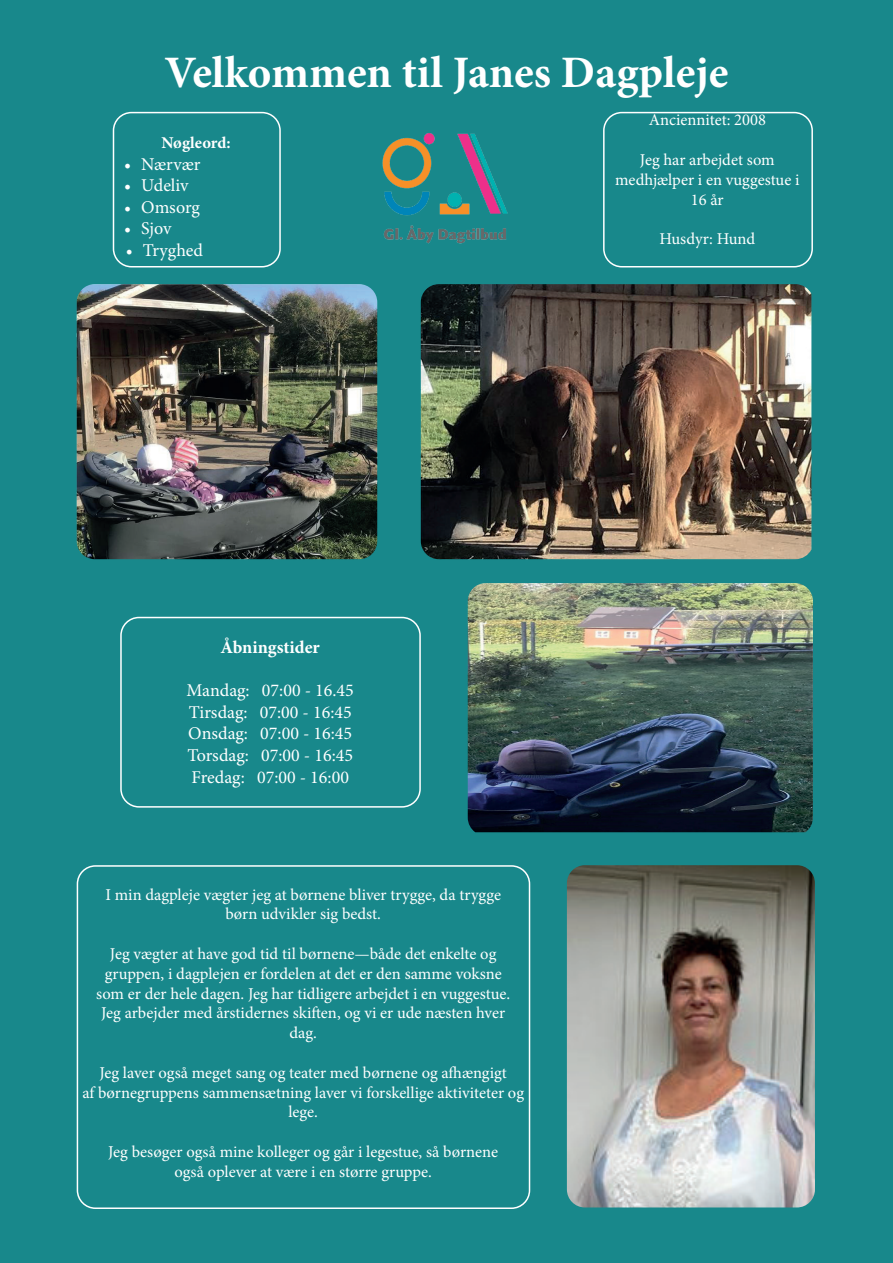
<style>
.page{position:relative;width:893px;height:1263px;background:#18888b}
.page>*{position:absolute;margin:0;border:0;box-sizing:border-box;transform-origin:0 0}
.t1{font:700 45px "Minion Pro";color:#fff}
.t2{font:18px/21.6px "Minion Pro";color:#fff;text-align:justify}
.t3{font:700 18px "Minion Pro";letter-spacing:-.005em;color:#fff}
.t4{font:16.5px/19.8px "Minion Pro";color:#fff;text-align:center}
.t5{font:700 16.5px "Minion Pro";letter-spacing:.005em;color:#fff}
</style>
<div class="page">
<div style="left:120px;top:617px;width:301px;height:191px;border:2px solid #fff;border-radius:18px"></div>
<img style="left:382px;top:133px;width:126px;height:111px">
<img style="left:77px;top:284px;width:300px;height:275px">
<img style="left:421px;top:284px;width:390px;height:275px">
<img style="left:468px;top:583px;width:345px;height:249px">
<div style="left:77px;top:865px;width:453px;height:344px;border:2px solid #fff;border-radius:18px"></div>
<img style="left:567px;top:865px;width:248px;height:342px">
<div style="left:113px;top:112px;width:168px;height:155px;border:2px solid #fff;border-radius:18px"></div>
<div style="left:603px;top:112px;width:210px;height:155px;border:2px solid #fff;border-radius:18px"></div>
<h1 class="t1" style="left:165px;top:41px;width:565px">Velkommen til Janes Dagpleje</h1>
<p class="t5" style="left:161px;top:131px;width:71px">Nøgleord:</p>
<p class="t2" style="left:124px;top:153px;width:78px">• Nærvær</p>
<p class="t2" style="left:124px;top:175px;width:66px">• Udeliv</p>
<p class="t2" style="left:124px;top:196px;width:77px">• Omsorg</p>
<p class="t2" style="left:124px;top:218px;width:49px">• Sjov</p>
<p class="t2" style="left:126px;top:240px;width:79px">• Tryghed</p>
<p class="t4" style="left:649px;top:110px;width:119px">Anciennitet: 2008</p>
<p class="t4" style="left:615px;top:150px;width:186px">Jeg har arbejdet som medhjælper i en vuggestue i<br>16 år</p>
<p class="t4" style="left:660px;top:229px;width:97px">Husdyr: Hund</p>
<p class="t3" style="left:221px;top:634px;width:101px">Åbningstider</p>
<p class="t2" style="left:187px;top:680px;width:169px">Mandag: 07:00 - 16.45<br>Tirsdag: 07:00 - 16:45<br>Onsdag: 07:00 - 16:45<br>Torsdag: 07:00 - 16:45<br>Fredag: 07:00 - 16:00</p>
<p class="t4" style="left:105px;top:884px;width:397px">I min dagpleje vægter jeg at børnene bliver trygge, da trygge børn udvikler sig bedst.</p>
<p class="t4" style="left:96px;top:944px;width:415px">Jeg vægter at have god tid til børnene—både det enkelte og gruppen, i dagplejen er fordelen at det er den samme voksne som er der hele dagen. Jeg har tidligere arbejdet i en vuggestue.<br>Jeg arbejder med årstidernes skiften, og vi er ude næsten hver dag.</p>
<p class="t4" style="left:82px;top:1063px;width:443px">Jeg laver også meget sang og teater med børnene og afhængigt<br>af børnegruppens sammensætning laver vi forskellige aktiviteter og lege.</p>
<p class="t4" style="left:108px;top:1142px;width:392px">Jeg besøger også mine kolleger og går i legestue, så børnene også oplever at være i en større gruppe.</p>
</div>
